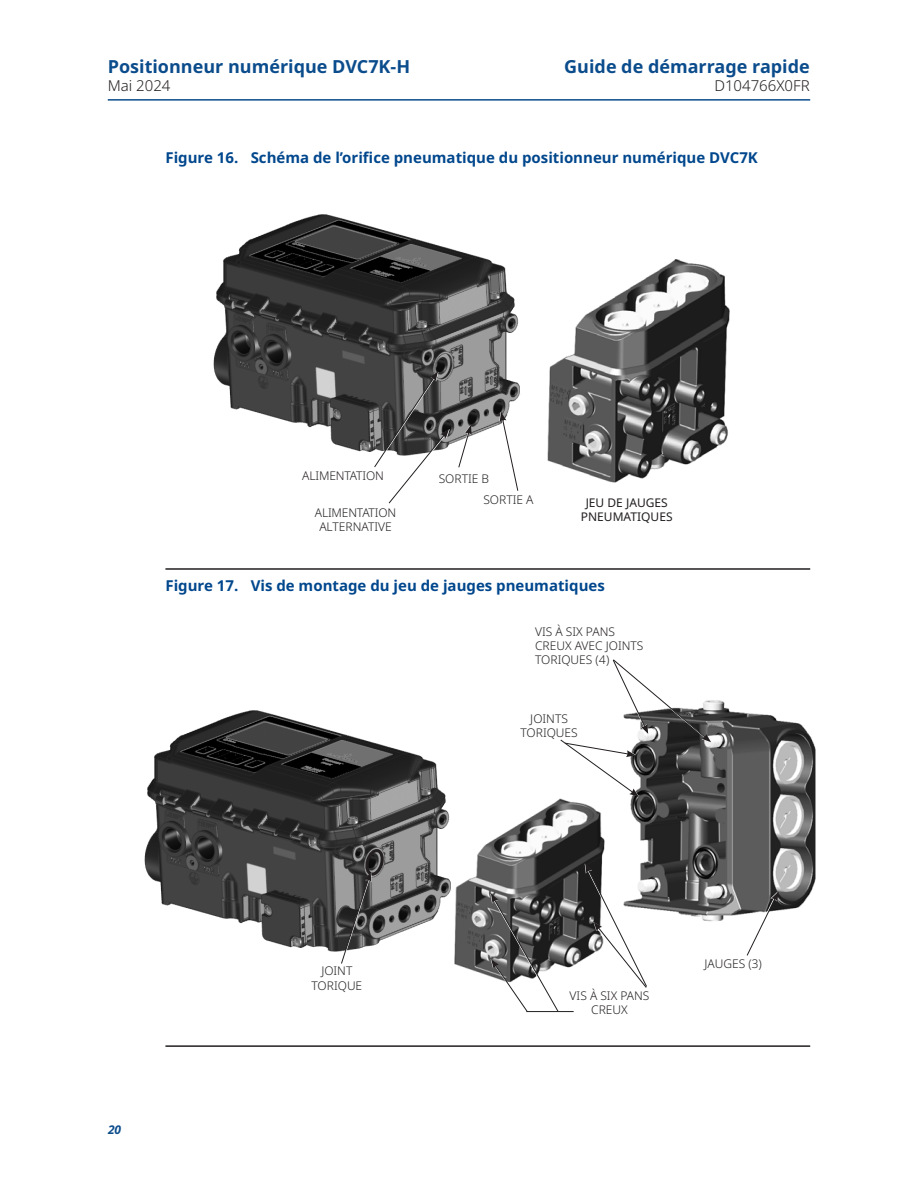
<style>
.page{position:relative;width:918px;height:1188px;background:#fff}
.page>*{position:absolute;margin:0;border:0;box-sizing:border-box;transform-origin:0 0}
._07_MP_Manual_document_type_right_aligned{font:700 18px "Noto Sans";color:#0b4c8c}
.t1{font:700 15px "Noto Sans";color:#01478d}
._07_MP_Date_left_aligned{font:300 15px "Noto Sans";color:#231f20}
._03_Figure_call_outs{font:300 12px/14.4px "Noto Sans";color:#231f20;text-align:center}
._03_Figure_call_outs-2{font:12px/14.4px "Noto Sans";color:#231f20;text-align:center}
.t2{font:italic 700 12px "Noto Sans";color:#0b4c8c}
</style>
<div class="page">
<hr style="left:108px;top:99px;width:702px;height:2px;background:#0b4c8c">
<img style="left:454px;top:798px;width:151px;height:179px">
<img style="left:630px;top:700px;width:186px;height:222px">
<img style="left:547px;top:259px;width:183px;height:224px">
<hr style="left:165px;top:1045px;width:645px;height:2px;background:#231f20">
<hr style="left:165px;top:568px;width:645px;height:2px;background:#231f20">
<img style="left:213px;top:214px;width:307px;height:238px">
<img style="left:144px;top:710px;width:307px;height:242px">
<hr style="left:526px;top:1011px;width:48px;height:1px;background:#231f20">
<svg style="left:374px;top:371px;width:76px;height:133px"></svg>
<svg style="left:745px;top:892px;width:33px;height:64px"></svg>
<svg style="left:457px;top:425px;width:15px;height:43px"></svg>
<svg style="left:499px;top:412px;width:20px;height:79px"></svg>
<svg style="left:560px;top:659px;width:151px;height:138px"></svg>
<svg style="left:341px;top:846px;width:46px;height:118px"></svg>
<svg style="left:585px;top:863px;width:63px;height:125px"></svg>
<svg style="left:490px;top:893px;width:69px;height:120px"></svg>
<p class="_07_MP_Manual_document_type_right_aligned" style="left:108px;top:57px;width:304px">Positionneur numérique DVC7K-H</p>
<p class="_07_MP_Date_left_aligned" style="left:108px;top:77px;width:64px">Mai 2024</p>
<h1 class="_07_MP_Manual_document_type_right_aligned" style="left:564px;top:57px;width:247px">Guide de démarrage rapide</h1>
<p class="_07_MP_Date_left_aligned" style="left:714px;top:77px;width:97px">D104766X0FR</p>
<p class="t1" style="left:165px;top:150px;width:594px">Figure 16. Schéma de l’orifice pneumatique du positionneur numérique DVC7K</p>
<p class="_03_Figure_call_outs" style="left:302px;top:469px;width:83px">ALIMENTATION</p>
<p class="_03_Figure_call_outs" style="left:315px;top:505px;width:83px">ALIMENTATION<br>ALTERNATIVE</p>
<p class="_03_Figure_call_outs" style="left:439px;top:472px;width:52px">SORTIE B</p>
<p class="_03_Figure_call_outs" style="left:483px;top:493px;width:52px">SORTIE A</p>
<p class="_03_Figure_call_outs-2" style="left:581px;top:495px;width:93px">JEU DE JAUGES<br>PNEUMATIQUES</p>
<p class="t1" style="left:165px;top:577px;width:441px">Figure 17. Vis de montage du jeu de jauges pneumatiques</p>
<p class="_03_Figure_call_outs" style="left:535px;top:624px;width:110px;text-align:left">VIS À SIX PANS<br>CREUX AVEC JOINTS<br>TORIQUES (4)</p>
<p class="t2" style="left:108px;top:1121px;width:15px">20</p>
<p class="_03_Figure_call_outs" style="left:312px;top:964px;width:52px">JOINT<br>TORIQUE</p>
<p class="_03_Figure_call_outs" style="left:520px;top:711px;width:59px">JOINTS<br>TORIQUES</p>
<p class="_03_Figure_call_outs" style="left:570px;top:989px;width:81px">VIS À SIX PANS<br>CREUX</p>
<p class="_03_Figure_call_outs" style="left:705px;top:957px;width:59px">JAUGES (3)</p>
</div>
